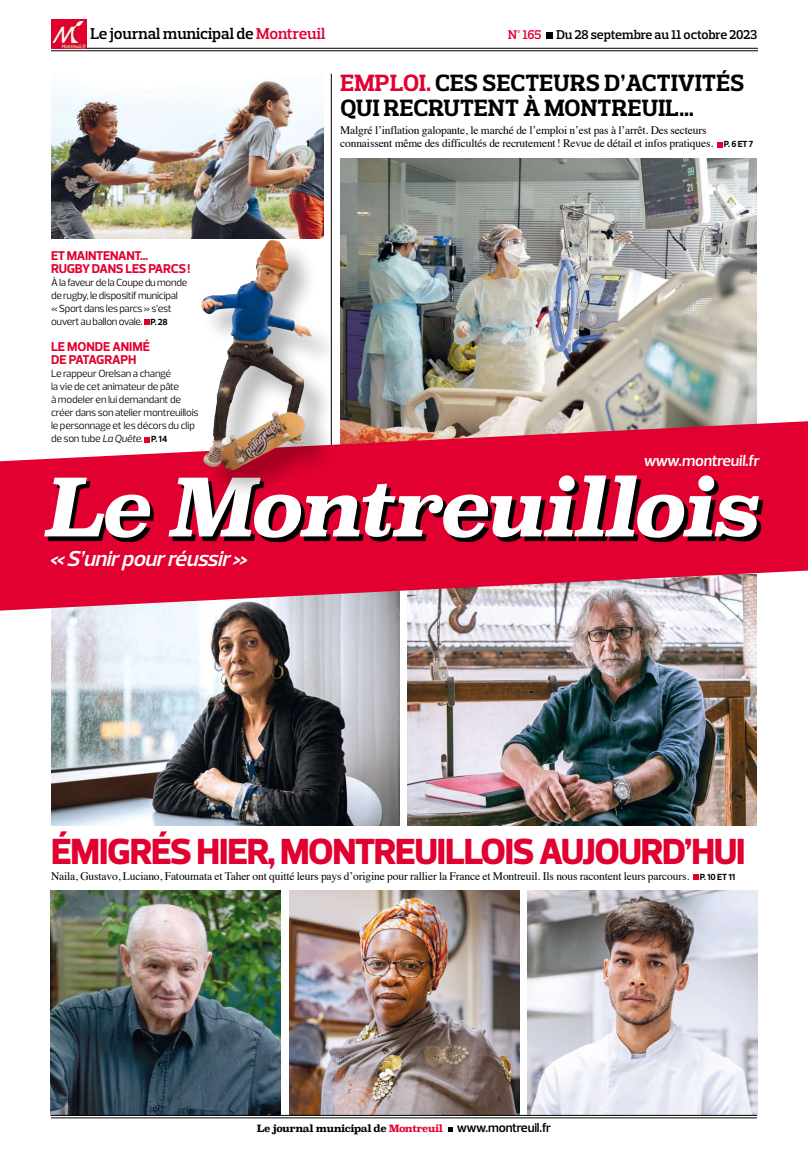
<style>
.page{position:relative;width:808px;height:1163px;background:#fff}
.page>*{position:absolute;margin:0;border:0;box-sizing:border-box;transform-origin:0 0}
.t1{font:italic 700 79px "Superclarendon";letter-spacing:-.05em;color:#fff}
.t2{font:800 37px "Prelo";letter-spacing:-.035em;color:#e20030}
.t3{font:700 24px/25px "Prelo Slab";letter-spacing:.015em;color:#000}
.t4{font:italic 600 22px "Prelo";letter-spacing:-.015em;color:#fff}
.t5{font:600 16px "Prelo Slab";color:#000}
.t6{font:600 16px "Prelo";color:#fff}
.t7{font:700 13px/13px "Prelo";letter-spacing:-.02em;color:#e20030}
.t8{font:600 13px "Prelo Slab";color:#000}
.t9{font:11.5px/13px "Times";letter-spacing:-.015em;color:#000}
.t10{font:10.5px/13px "Prelo";letter-spacing:-.02em;color:#000}
.t11{font:700 10px "Superclarendon";letter-spacing:-.055em;color:#000}
.s1{color:#e20030}
.s2{font-weight:700;font-size:9px}
.s3{font-style:italic}
.s4{font-family:"Prelo";font-weight:700;font-size:9px}
.s5{font-family:"Prelo";font-weight:600;font-size:13px}
</style>
<div class="page">
<img style="left:51px;top:890px;width:229px;height:224px">
<img style="left:527px;top:890px;width:230px;height:224px">
<img style="left:289px;top:890px;width:230px;height:224px">
<img style="left:408px;top:610px;width:348px;height:215px">
<img style="left:51px;top:610px;width:349px;height:215px">
<hr style="left:331px;top:74px;width:1px;height:381px;background:#000">
<svg style="left:717px;top:142px;width:5px;height:5px"></svg>
<svg style="left:144px;top:319px;width:5px;height:6px"></svg>
<img style="left:340px;top:159px;width:417px;height:262px">
<img style="left:51px;top:81px;width:272px;height:157px">
<svg style="left:693px;top:874px;width:5px;height:6px"></svg>
<svg style="left:448px;top:1127px;width:4px;height:4px"></svg>
<svg style="left:546px;top:33px;width:6px;height:6px"></svg>
<hr style="left:51px;top:48px;width:707px;height:1px;background:#000">
<hr style="left:51px;top:50px;width:707px;height:1px;background:#000">
<hr style="left:51px;top:1114px;width:706px;height:1px;background:#000">
<hr style="left:51px;top:1117px;width:706px;height:1px;background:#000">
<img style="left:51px;top:19px;width:36px;height:29px">
<svg style="left:0;top:421px;width:808px;height:189px;background:#df4363"></svg>
<svg style="left:48px;top:479px;width:715px;height:63px;background:#7e001a"></svg>
<div style="left:49px;top:550px;width:304px;height:18px;background:#e20030"></div>
<div style="left:455px;top:454px;width:304px;height:18px;background:#e20030"></div>
<div style="left:203px;top:241px;width:139px;height:260px;background:#000;opacity:.28"></div>
<img style="left:201px;top:240px;width:69px;height:204px">
<h3 class="t5" style="left:90px;top:24px;width:236px">Le journal municipal de <span class="s1">Montreuil</span></h3>
<p class="t8" style="left:508px;top:27px;width:250px"><span class="s1">N° 165</span> Du 28 septembre au 11 octobre 2023</p>
<h3 class="t3" style="left:340px;top:70px;width:405px"><span class="s1">EMPLOI.</span> CES SECTEURS D’ACTIVITÉS<br>QUI RECRUTENT À MONTREUIL…</h3>
<p class="t7" style="left:51px;top:249px;width:141px">ET MAINTENANT…<br>RUGBY DANS LES PARCS!</p>
<p class="t10" style="left:51px;top:276px;width:138px">À la faveur de la Coupe du monde de rugby, le dispositif municipal «Sport dans les parcs» s’est ouvert au ballon ovale. <span class="s2">P. 28</span></p>
<p class="t7" style="left:51px;top:340px;width:100px">LE MONDE ANIMÉ<br>DE PATAGRAPH</p>
<p class="t10" style="left:51px;top:367px;width:149px">Le rappeur Orelsan a changé<br>la vie de cet animateur de pâte<br>à modeler en lui demandant de créer dans son atelier montreuillois le personnage et les décors du clip de son tube <span class="s3">La Quête</span>. <span class="s2">P. 14</span></p>
<p class="t9" style="left:340px;top:123px;width:415px">Malgré l’inflation galopante, le marché de l’emploi n’est pas à l’arrêt. Des secteurs connaissent même des difficultés de recrutement! Revue de détail et infos pratiques. <span class="s4">P. 6 ET 7</span></p>
<h3 class="t6" style="left:643px;top:451px;width:119px">www.montreuil.fr</h3>
<h1 class="t1" style="left:41px;top:460px;width:718px">Le Montreuillois</h1>
<h3 class="t4" style="left:49px;top:546px;width:202px">«S’unir pour réussir»</h3>
<h2 class="t2" style="left:51px;top:830px;width:696px">ÉMIGRÉS HIER, MONTREUILLOIS AUJOURD’HUI</h2>
<p class="t9" style="left:51px;top:868px;width:686px">Naila, Gustavo, Luciano, Fatoumata et Taher ont quitté leurs pays d’origine pour rallier la France et Montreuil. Ils nous racontent leurs parcours. <span class="s4">P. 10 ET 11</span></p>
<p class="t11" style="left:257px;top:1120px;width:296px">Le journal municipal de <span class="s1">Montreuil</span> <span class="s5">www.montreuil.fr</span></p>
</div>
